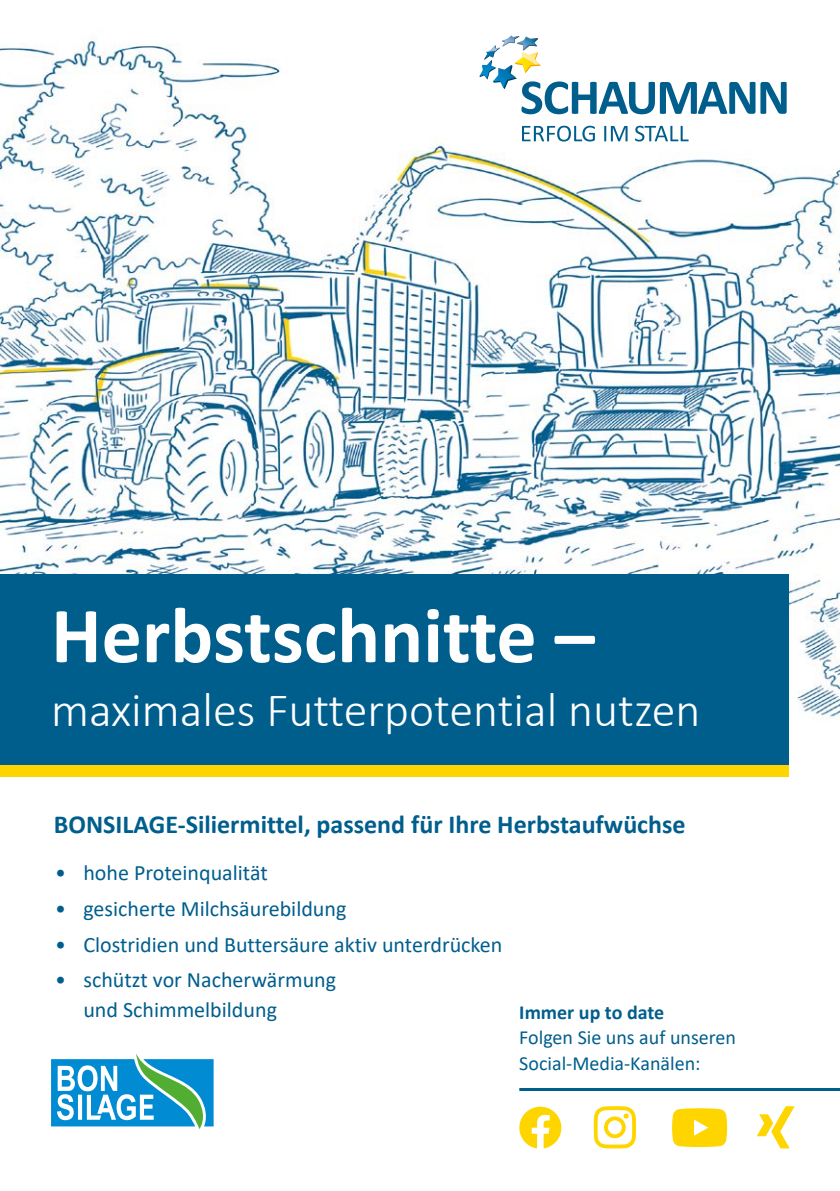
<style>
.page{position:relative;width:840px;height:1191px;background:#fff}
.page>*{position:absolute;margin:0;border:0;box-sizing:border-box;transform-origin:0 0}
.t1{font:700 80px "Calibri";color:#fff}
.t2{font:300 48px "Calibri";color:#fff}
.t3{font:700 26px "Calibri";color:#005e8d}
.t4{font:22px/30px "Calibri";color:#005e8d}
.t5{font:20px/25.6px "Calibri";color:#005e8d}
.t6{font:700 20px "Calibri";color:#005e8d}
</style>
<div class="page">
<img style="left:0;top:36px;width:839px;height:729px">
<svg style="left:519px;top:1106px;width:42px;height:42px"></svg>
<svg style="left:672px;top:1108px;width:54px;height:39px;background:#ffd91c"></svg>
<svg style="left:593px;top:1106px;width:42px;height:42px"></svg>
<svg style="left:757px;top:1106px;width:37px;height:42px"></svg>
<hr style="left:519px;top:1088px;width:320px;height:3px;background:#005e8d">
<div style="left:0;top:574px;width:788px;height:193px;background:#005e8d"></div>
<div style="left:0;top:765px;width:788px;height:12px;background:#ffd500"></div>
<svg style="left:51px;top:1053px;width:162px;height:76px"></svg>
<svg style="left:521px;top:126px;width:73px;height:15px"></svg>
<svg style="left:604px;top:126px;width:23px;height:15px"></svg>
<svg style="left:634px;top:126px;width:54px;height:15px"></svg>
<svg style="left:479px;top:36px;width:307px;height:78px"></svg>
<img style="left:502px;top:36px;width:16px;height:10px">
<h1 class="t1" style="left:51px;top:579px;width:545px">Herbstschnitte –</h1>
<h2 class="t2" style="left:51px;top:680px;width:650px">maximales Futterpotential nutzen</h2>
<p class="t3" style="left:54px;top:806px;width:633px">BONSILAGE-Siliermittel, passend für Ihre Herbstaufwüchse</p>
<p class="t4" style="left:55px;top:857px;width:214px">• hohe Proteinqualität</p>
<p class="t4" style="left:55px;top:893px;width:293px">• gesicherte Milchsäurebildung</p>
<p class="t4" style="left:55px;top:928px;width:448px">• Clostridien und Buttersäure aktiv unterdrücken</p>
<p class="t4" style="left:83px;top:964px;width:254px;text-indent:-28px">• schützt vor Nacherwärmung und Schimmelbildung</p>
<p class="t6" style="left:519px;top:998px;width:146px">Immer up to date</p>
<p class="t5" style="left:519px;top:1024px;width:218px">Folgen Sie uns auf unseren<br>Social-Media-Kanälen:</p>
</div>
